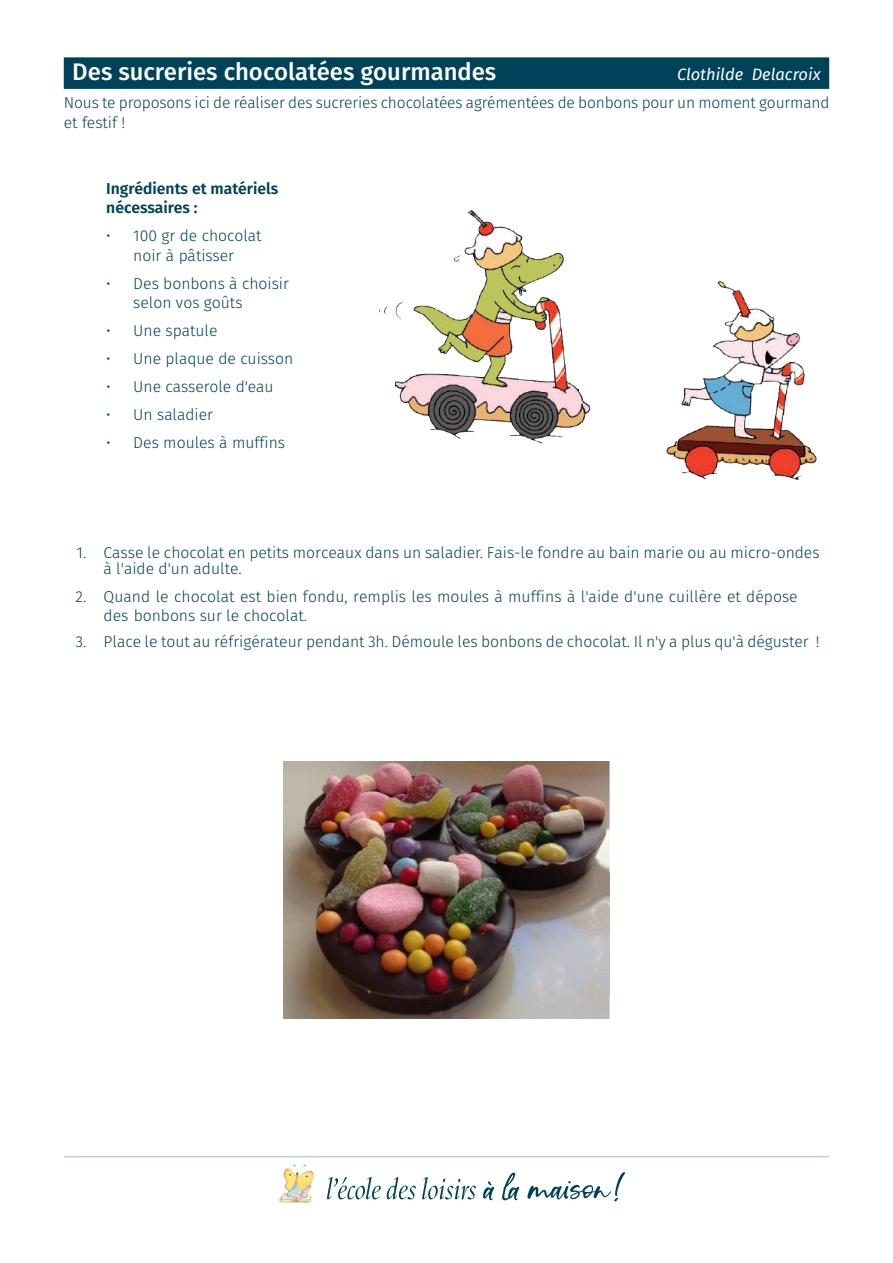
<style>
.page{position:relative;width:893px;height:1263px;background:#fff}
.page>*{position:absolute;margin:0;border:0;box-sizing:border-box;transform-origin:0 0}
.Titre{font:500 24px "Fira Sans";color:#fff}
.Titre-2{font:italic 16.5px "Fira Sans";color:#fff}
.Consigne{font:300 15.75px/19.5px "Fira Sans";color:#004358}
.Consigne-2{font:600 15.75px/19.5px "Fira Sans";color:#004358}
</style>
<div class="page">
<div style="left:64px;top:57px;width:765px;height:32px;background:#004358"></div>
<hr style="left:65px;top:1156px;width:763px;height:1px;background:#b8ceda">
<svg style="left:483px;top:1172px;width:142px;height:29px"></svg>
<svg style="left:327px;top:1177px;width:149px;height:22px"></svg>
<img style="left:278px;top:1164px;width:36px;height:40px">
<img style="left:379px;top:210px;width:437px;height:270px">
<img style="left:283px;top:761px;width:327px;height:258px">
<p class="Titre" style="left:72px;top:53px;width:425px">Des sucreries chocolatées gourmandes</p>
<p class="Titre-2" style="left:677px;top:62px;width:145px">Clothilde Delacroix</p>
<p class="Consigne" style="left:64px;top:93px;width:767px">Nous te proposons ici de réaliser des sucreries chocolatées agrémentées de bonbons pour un moment gourmand et festif !</p>
<p class="Consigne-2" style="left:106px;top:178px;width:174px">Ingrédients et matériels nécessaires :</p>
<p class="Consigne" style="left:106px;top:226px;width:157px;text-align:center">• 100 gr de chocolat noir à pâtisser</p>
<p class="Consigne" style="left:133px;top:273px;width:157px;text-indent:-27px">• Des bonbons à choisir selon vos goûts</p>
<p class="Consigne" style="left:106px;top:321px;width:113px">• Une spatule</p>
<p class="Consigne" style="left:106px;top:349px;width:188px">• Une plaque de cuisson</p>
<p class="Consigne" style="left:106px;top:377px;width:169px">• Une casserole d'eau</p>
<p class="Consigne" style="left:106px;top:405px;width:108px">• Un saladier</p>
<p class="Consigne" style="left:106px;top:433px;width:180px">• Des moules à muffins</p>
<p class="Consigne" style="left:104px;top:544px;width:718px;line-height:16.6px;text-indent:-27px">1. Casse le chocolat en petits morceaux dans un saladier. Fais-le fondre au bain marie ou au micro-ondes à l'aide d'un adulte.</p>
<p class="Consigne" style="left:104px;top:587px;width:696px;text-indent:-28px">2. Quand le chocolat est bien fondu, remplis les moules à muffins à l'aide d'une cuillère et dépose des bonbons sur le chocolat.</p>
<p class="Consigne" style="left:75px;top:631px;width:746px">3. Place le tout au réfrigérateur pendant 3h. Démoule les bonbons de chocolat. Il n'y a plus qu'à déguster !</p>
</div>
